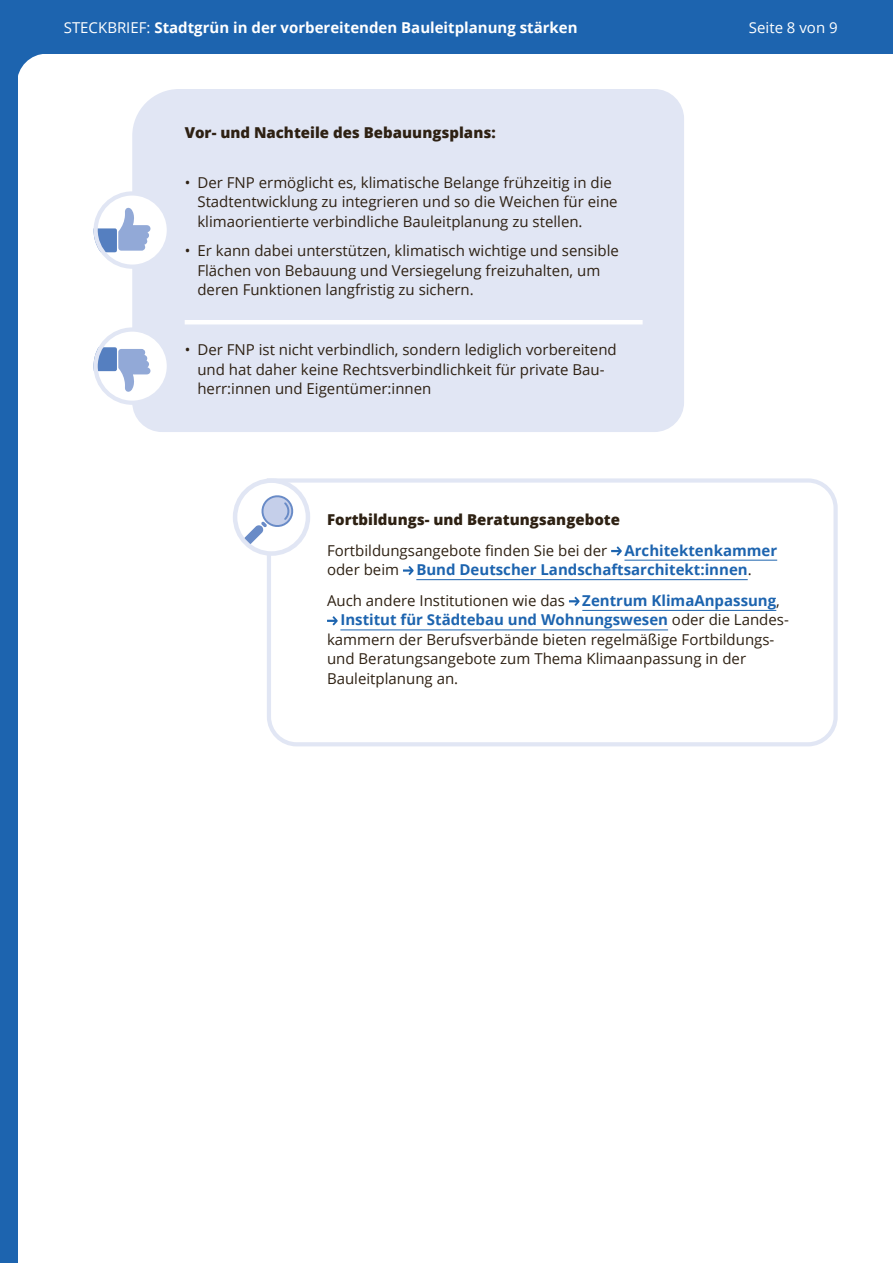
<style>
.page{position:relative;width:893px;height:1263px;background:#fff}
.page>*{position:absolute;margin:0;border:0;box-sizing:border-box;transform-origin:0 0}
.Head_10_13_pt_mit_Ab{font:15px/19.5px "Open Sans";color:#2e2113}
.Head_10_13_pt_mit_Ab-2{font:700 15px/19.5px "Open Sans";color:#1d64af}
.Head_10_13_pt_mit_Ab-3{font:800 15px "Open Sans";color:#2e2113}
.t1{font:700 15px "Open Sans";color:#fff}
.t2{font:15px "Open Sans";color:#fff}
.s1{font-weight:400}
.s2{font-weight:400;color:#2e2113}
.s3{font-weight:700;color:#1d64af}
</style>
<div class="page">
<div style="left:132px;top:89px;width:552px;height:343px;background:#e1e6f4"></div>
<hr style="left:185px;top:320px;width:458px;height:4px;background:#fff">
<svg style="left:96px;top:193px;width:73px;height:74px"></svg>
<svg style="left:94px;top:207px;width:57px;height:45px"></svg>
<div style="left:94px;top:191px;width:77px;height:78px;border:4px solid #e1e6f4;border-radius:50%"></div>
<div style="left:96px;top:330px;width:73px;height:73px;background:#fff;border-radius:50%"></div>
<svg style="left:94px;top:347px;width:57px;height:46px"></svg>
<div style="left:94px;top:327px;width:77px;height:78px;border:4px solid #e1e6f4;border-radius:50%"></div>
<svg style="left:267px;top:478px;width:571px;height:269px"></svg>
<hr style="left:624px;top:560px;width:153px;height:1px;background:#1d64af">
<hr style="left:416px;top:579px;width:332px;height:1px;background:#1d64af">
<hr style="left:582px;top:610px;width:194px;height:1px;background:#1d64af">
<hr style="left:340px;top:629px;width:328px;height:1px;background:#1d64af">
<svg style="left:611px;top:546px;width:11px;height:10px"></svg>
<svg style="left:403px;top:566px;width:11px;height:9px"></svg>
<svg style="left:569px;top:597px;width:11px;height:9px"></svg>
<svg style="left:327px;top:616px;width:11px;height:9px"></svg>
<svg style="left:235px;top:481px;width:73px;height:72px"></svg>
<svg style="left:243px;top:492px;width:51px;height:53px"></svg>
<div style="left:233px;top:478px;width:77px;height:78px;border:4px solid #e1e6f4;border-radius:50%"></div>
<div style="left:0;top:0;width:893px;height:54px;background:#1d64af"></div>
<div style="left:0;top:54px;width:17px;height:1209px;background:#1d64af"></div>
<svg style="left:17px;top:54px;width:25px;height:29px"></svg>
<p class="t1" style="left:64px;top:17px;width:515px"><span class="s1">STECKBRIEF:</span> Stadtgrün in der vorbereitenden Bauleitplanung stärken</p>
<p class="t2" style="left:749px;top:18px;width:90px">Seite 8 von 9</p>
<p class="Head_10_13_pt_mit_Ab-3" style="left:185px;top:121px;width:312px">Vor- und Nachteile des Bebauungsplans:</p>
<p class="Head_10_13_pt_mit_Ab" style="left:197px;top:172px;width:422px;text-indent:-13px">• Der FNP ermöglicht es, klimatische Belange frühzeitig in die<br>Stadtentwicklung zu integrieren und so die Weichen für eine klimaorientierte verbindliche Bauleitplanung zu stellen.</p>
<p class="Head_10_13_pt_mit_Ab" style="left:197px;top:241px;width:423px;text-indent:-13px">• Er kann dabei unterstützen, klimatisch wichtige und sensible<br>Flächen von Bebauung und Versiegelung freizuhalten, um deren Funktionen langfristig zu sichern.</p>
<p class="Head_10_13_pt_mit_Ab" style="left:197px;top:340px;width:421px;text-indent:-13px">• Der FNP ist nicht verbindlich, sondern lediglich vorbereitend und hat daher keine Rechtsverbindlichkeit für private Bau&shy;herr:innen und Eigentümer:innen</p>
<p class="Head_10_13_pt_mit_Ab-3" style="left:327px;top:508px;width:295px">Fortbildungs- und Beratungsangebote</p>
<p class="Head_10_13_pt_mit_Ab-2" style="left:327px;top:540px;width:452px"><span class="s2">Fortbildungsangebote finden Sie bei der</span> Architektenkammer <span class="s2">oder beim</span> Bund Deutscher Landschaftsarchitekt:innen<span class="s2">.</span></p>
<p class="Head_10_13_pt_mit_Ab" style="left:327px;top:590px;width:454px">Auch andere Institutionen wie das <span class="s3">Zentrum KlimaAnpassung</span>,</p>
<p class="Head_10_13_pt_mit_Ab-2" style="left:340px;top:610px;width:450px">Institut für Städtebau und Wohnungswesen <span class="s2">oder die Landes-</span></p>
<p class="Head_10_13_pt_mit_Ab" style="left:327px;top:629px;width:449px">kammern der Berufsverbände bieten regelmäßige Fortbildungs-</p>
<p class="Head_10_13_pt_mit_Ab" style="left:327px;top:649px;width:421px">und Beratungsangebote zum Thema Klimaanpassung in der</p>
<p class="Head_10_13_pt_mit_Ab" style="left:327px;top:668px;width:133px">Bauleitplanung an.</p>
</div>
